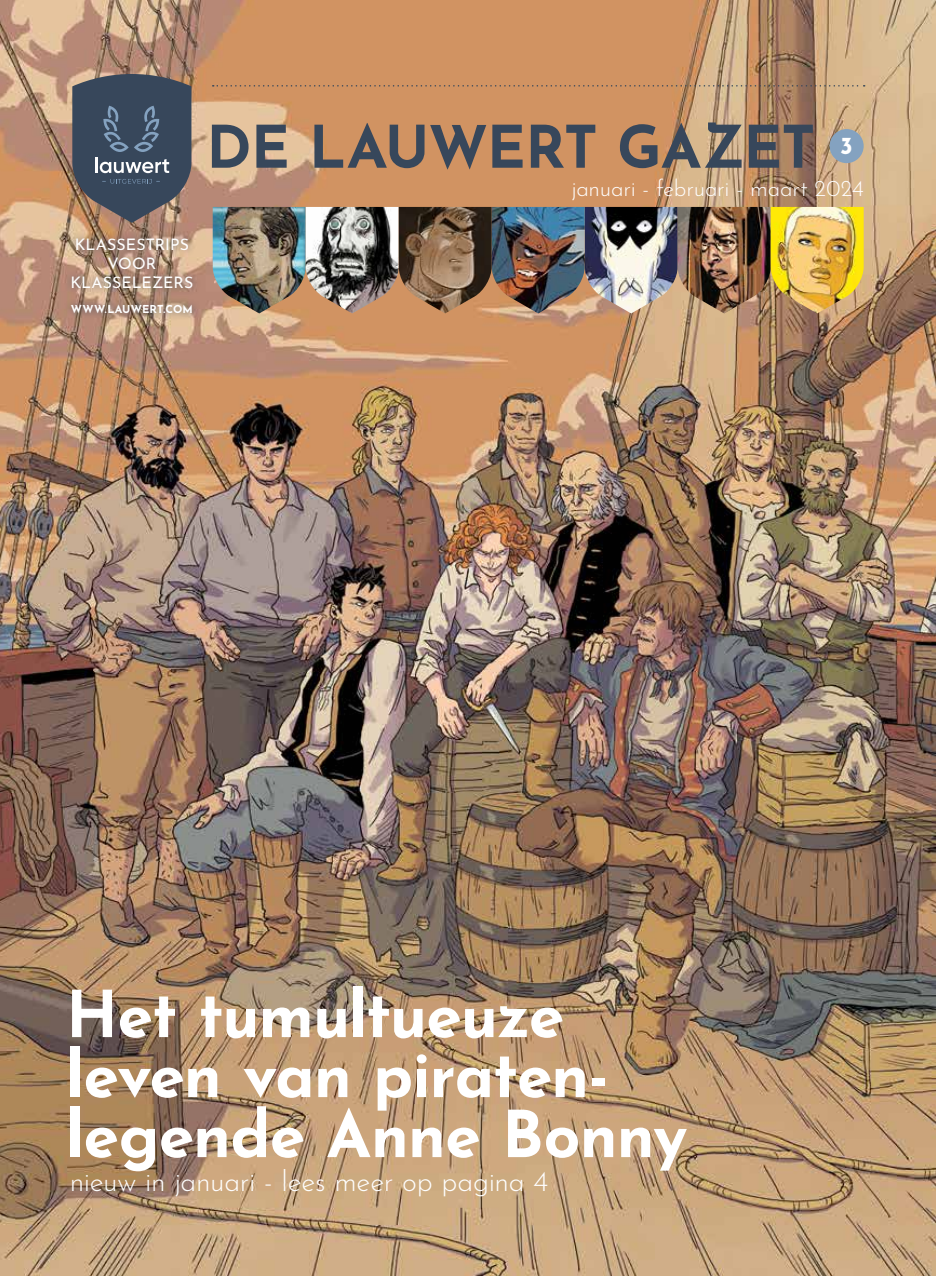
<style>
.page{position:relative;width:936px;height:1276px;background:#fff}
.page>*{position:absolute;margin:0;border:0;box-sizing:border-box;transform-origin:0 0}
.t1{font:700 64.5px/60px "Josefin Sans";letter-spacing:-.02em;color:#fff}
.t2{font:700 58.5px "Josefin Sans";letter-spacing:-.015em;color:#37475b}
.t3{font:300 28.5px "Josefin Sans";letter-spacing:-.01em;color:#fff}
.t4{font:700 24px "Josefin Sans";color:#fff}
.t5{font:300 22.5px "Josefin Sans";letter-spacing:-.015em;color:#fff}
.t6{font:15.9px/19px "Josefin Sans";letter-spacing:.005em;color:#fff;text-align:center}
.t7{font:700 10.95px "Josefin Sans";letter-spacing:.02em;color:#fff}
</style>
<div class="page">
<img style="left:0;top:0;width:935px;height:1276px">
<svg style="left:72px;top:74px;width:119px;height:149px"></svg>
<svg style="left:213px;top:85px;width:651px;height:2px"></svg>
<img style="left:213px;top:207px;width:650px;height:106px">
<div style="left:64px;top:230px;width:136px;height:91px;background:#37475b;opacity:.75"></div>
<div style="left:829px;top:129px;width:34px;height:34px;background:#84a2c0;border-radius:50%"></div>
<p class="t6" style="left:70px;top:232px;width:124px">KLASSESTRIPS<br>VOOR<br>KLASSELEZERS</p>
<p class="t7" style="left:71px;top:300px;width:124px">WWW.LAUWERT.COM</p>
<p class="t2" style="left:206px;top:95px;width:610px">DE LAUWERT GAZET</p>
<p class="t5" style="left:571px;top:170px;width:294px">januari - februari - maart 2024</p>
<p class="t4" style="left:840px;top:124px;width:14px">3</p>
<p class="t1" style="left:66px;top:975px;width:623px">Het tumultueuze leven van piraten&shy;legende Anne Bonny</p>
<p class="t3" style="left:70px;top:1159px;width:480px">nieuw in januari - lees meer op pagina 4</p>
</div>
